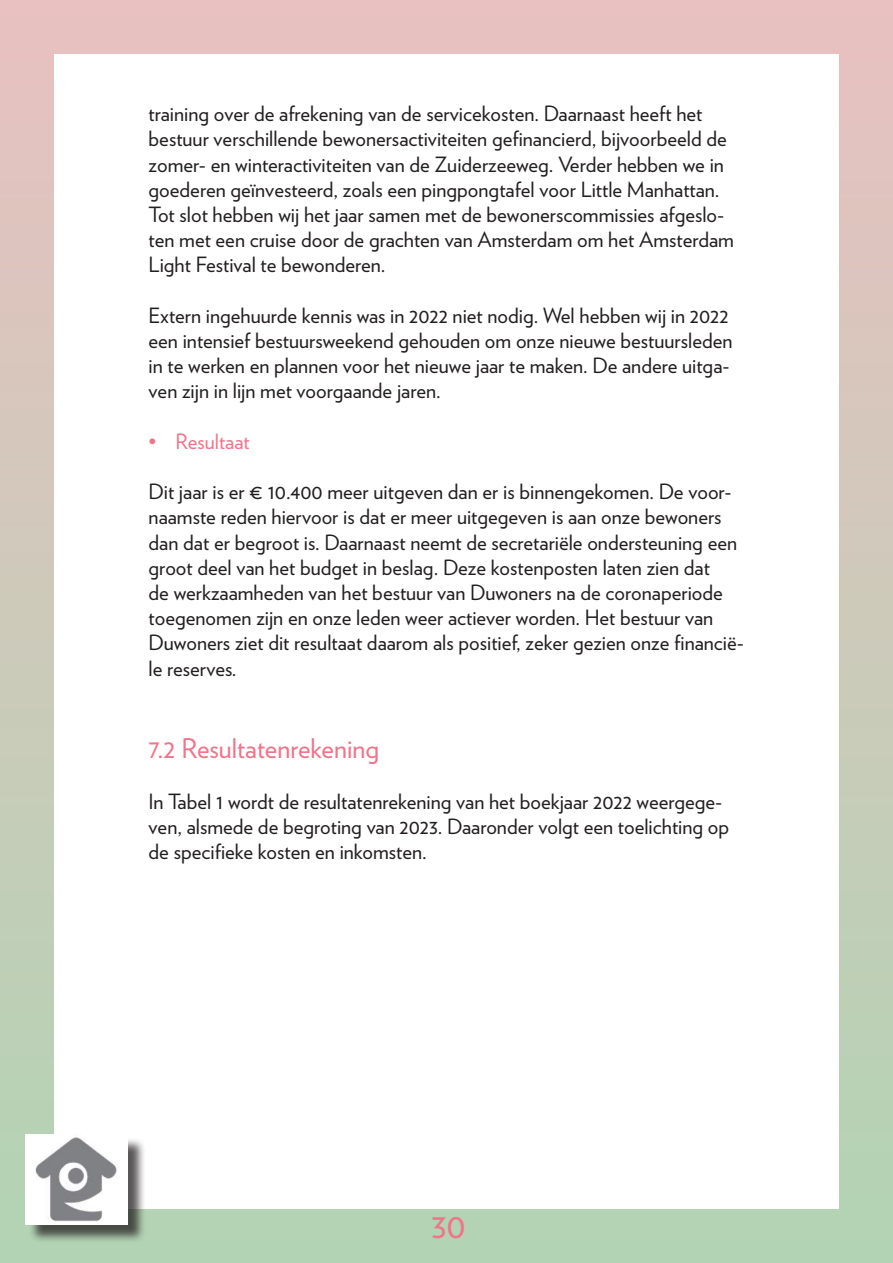
<style>
.page{position:relative;width:893px;height:1263px;background:#fff}
.page>*{position:absolute;margin:0;border:0;box-sizing:border-box;transform-origin:0 0}
.t1{font:36px "Verlag";color:#f2738a}
.t2{font:27px "Verlag";color:#f2738a}
.t3{font:21px/25.2px "Verlag";color:#231f20}
.t4{font:21px "Verlag";color:#f2738a}
</style>
<div class="page">
<div style="left:0;top:0;width:893px;height:1263px;background:linear-gradient(to bottom,#e8c1c0,#b2d4b4)"></div>
<div style="left:54px;top:54px;width:785px;height:1155px;background:#fff"></div>
<div style="left:28px;top:1137px;width:118px;height:106px;background:#231f20;opacity:.75"></div>
<img style="left:26px;top:1135px;width:102px;height:90px">
<p class="t3" style="left:149px;top:100px;width:587px">training over de afrekening van de servicekosten. Daarnaast heeft het bestuur verschillende bewonersactiviteiten gefinancierd, bijvoorbeeld de zomer- en winteractiviteiten van de Zuiderzeeweg. Verder hebben we in goederen geïnvesteerd, zoals een pingpongtafel voor Little Manhattan.<br>Tot slot hebben wij het jaar samen met de bewonerscommissies afgeslo&shy;ten met een cruise door de grachten van Amsterdam om het Amsterdam Light Festival te bewonderen.</p>
<p class="t3" style="left:149px;top:302px;width:585px">Extern ingehuurde kennis was in 2022 niet nodig. Wel hebben wij in 2022 een intensief bestuursweekend gehouden om onze nieuwe bestuursleden in te werken en plannen voor het nieuwe jaar te maken. De andere uitga&shy;ven zijn in lijn met voorgaande jaren.</p>
<p class="t4" style="left:149px;top:426px;width:103px">• Resultaat</p>
<p class="t3" style="left:149px;top:478px;width:597px">Dit jaar is er € 10.400 meer uitgeven dan er is binnengekomen. De voor&shy;naamste reden hiervoor is dat er meer uitgegeven is aan onze bewoners dan dat er begroot is. Daarnaast neemt de secretariële ondersteuning een groot deel van het budget in beslag. Deze kostenposten laten zien dat<br>de werkzaamheden van het bestuur van Duwoners na de coronaperiode toegenomen zijn en onze leden weer actiever worden. Het bestuur van Duwoners ziet dit resultaat daarom als positief, zeker gezien onze financië&shy;le reserves.</p>
<p class="t2" style="left:149px;top:728px;width:232px">7.2 Resultatenrekening</p>
<p class="t3" style="left:149px;top:788px;width:582px">In Tabel 1 wordt de resultatenrekening van het boekjaar 2022 weergege&shy;ven, alsmede de begroting van 2023. Daaronder volgt een toelichting op de specifieke kosten en inkomsten.</p>
<h1 class="t1" style="left:431px;top:1198px;width:36px">30</h1>
</div>
